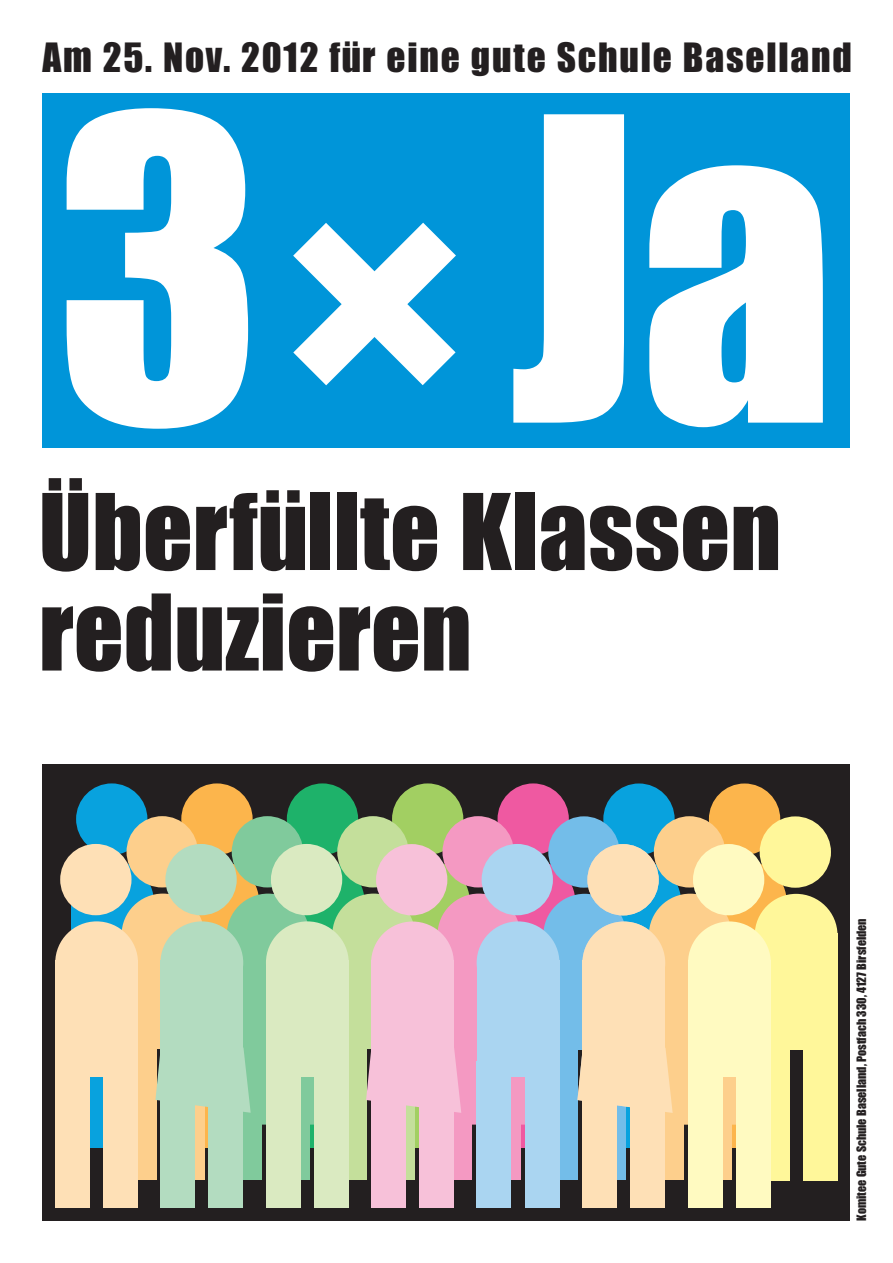
<style>
.page{position:relative;width:893px;height:1263px;background:#fff}
.page>*{position:absolute;margin:0;border:0;box-sizing:border-box;transform-origin:0 0}
.t1{font:390px "Impact";color:#fff}
.t2{font:97.5px/100.5px "Impact";color:#231f20}
.t3{font:37.35px "Impact";letter-spacing:.05em;color:#231f20}
.t4{font:12px "Impact";color:#231f20}
</style>
<div class="page">
<div style="left:43px;top:764px;width:807px;height:456px;background:#231f20"></div>
<div style="left:76px;top:783px;width:71px;height:72px;background:#08a2de;border-radius:50%"></div>
<div style="left:71px;top:861px;width:83px;height:83px;background:#08a2de;border-radius:50%"></div>
<div style="left:71px;top:900px;width:83px;height:117px;background:#08a2de"></div>
<div style="left:71px;top:1001px;width:35px;height:146px;background:#08a2de"></div>
<div style="left:181px;top:783px;width:72px;height:72px;background:#fcb54c;border-radius:50%"></div>
<div style="left:176px;top:861px;width:83px;height:83px;background:#fcb54c;border-radius:50%"></div>
<svg style="left:204px;top:1124px;width:5px;height:23px"></svg>
<div style="left:287px;top:783px;width:71px;height:72px;background:#1eb26a;border-radius:50%"></div>
<div style="left:282px;top:861px;width:83px;height:83px;background:#1eb26a;border-radius:50%"></div>
<div style="left:392px;top:783px;width:71px;height:72px;background:#a2cf62;border-radius:50%"></div>
<div style="left:387px;top:861px;width:83px;height:83px;background:#a2cf62;border-radius:50%"></div>
<div style="left:497px;top:783px;width:72px;height:72px;background:#ef59a1;border-radius:50%"></div>
<div style="left:493px;top:861px;width:82px;height:83px;background:#ef59a1;border-radius:50%"></div>
<svg style="left:520px;top:1124px;width:5px;height:23px"></svg>
<div style="left:127px;top:816px;width:71px;height:71px;background:#fdcf8c;border-radius:50%"></div>
<div style="left:122px;top:893px;width:82px;height:83px;background:#fdcf8c;border-radius:50%"></div>
<div style="left:122px;top:932px;width:82px;height:117px;background:#fdcf8c"></div>
<div style="left:122px;top:1034px;width:34px;height:146px;background:#fdcf8c"></div>
<div style="left:170px;top:1034px;width:34px;height:146px;background:#fdcf8c"></div>
<div style="left:232px;top:816px;width:71px;height:71px;background:#80ca9c;border-radius:50%"></div>
<div style="left:227px;top:893px;width:83px;height:83px;background:#80ca9c;border-radius:50%"></div>
<div style="left:227px;top:932px;width:83px;height:111px;background:#80ca9c"></div>
<div style="left:227px;top:1034px;width:34px;height:146px;background:#80ca9c"></div>
<div style="left:275px;top:1034px;width:35px;height:146px;background:#80ca9c"></div>
<div style="left:337px;top:816px;width:72px;height:71px;background:#c4df9b;border-radius:50%"></div>
<div style="left:332px;top:893px;width:83px;height:83px;background:#c4df9b;border-radius:50%"></div>
<div style="left:332px;top:932px;width:83px;height:117px;background:#c4df9b"></div>
<div style="left:332px;top:1034px;width:35px;height:146px;background:#c4df9b"></div>
<div style="left:381px;top:1034px;width:34px;height:146px;background:#c4df9b"></div>
<div style="left:442px;top:816px;width:72px;height:71px;background:#f499c2;border-radius:50%"></div>
<div style="left:437px;top:893px;width:83px;height:83px;background:#f499c2;border-radius:50%"></div>
<div style="left:438px;top:932px;width:82px;height:111px;background:#f499c2"></div>
<div style="left:438px;top:1034px;width:34px;height:146px;background:#f499c2"></div>
<div style="left:486px;top:1034px;width:34px;height:146px;background:#f499c2"></div>
<div style="left:60px;top:844px;width:72px;height:71px;background:#fee0b6;border-radius:50%"></div>
<div style="left:55px;top:921px;width:83px;height:83px;background:#fee0b6;border-radius:50%"></div>
<div style="left:55px;top:960px;width:83px;height:117px;background:#fee0b6"></div>
<div style="left:55px;top:1061px;width:35px;height:146px;background:#fee0b6"></div>
<div style="left:104px;top:1061px;width:34px;height:146px;background:#fee0b6"></div>
<div style="left:165px;top:844px;width:72px;height:71px;background:#b3dcc0;border-radius:50%"></div>
<div style="left:160px;top:921px;width:83px;height:83px;background:#b3dcc0;border-radius:50%"></div>
<div style="left:161px;top:960px;width:82px;height:110px;background:#b3dcc0"></div>
<div style="left:160px;top:1061px;width:35px;height:146px;background:#b3dcc0"></div>
<div style="left:209px;top:1061px;width:34px;height:146px;background:#b3dcc0"></div>
<svg style="left:155px;top:987px;width:159px;height:137px"></svg>
<div style="left:271px;top:844px;width:71px;height:71px;background:#daeac1;border-radius:50%"></div>
<div style="left:266px;top:921px;width:83px;height:83px;background:#daeac1;border-radius:50%"></div>
<div style="left:266px;top:960px;width:83px;height:117px;background:#daeac1"></div>
<div style="left:266px;top:1061px;width:35px;height:146px;background:#daeac1"></div>
<div style="left:314px;top:1061px;width:35px;height:146px;background:#daeac1"></div>
<div style="left:603px;top:783px;width:72px;height:72px;background:#08a2de;border-radius:50%"></div>
<div style="left:598px;top:861px;width:83px;height:83px;background:#08a2de;border-radius:50%"></div>
<svg style="left:626px;top:1125px;width:5px;height:22px"></svg>
<div style="left:376px;top:844px;width:71px;height:71px;background:#f7c1d9;border-radius:50%"></div>
<div style="left:371px;top:921px;width:83px;height:83px;background:#f7c1d9;border-radius:50%"></div>
<div style="left:371px;top:960px;width:83px;height:110px;background:#f7c1d9"></div>
<div style="left:371px;top:1062px;width:35px;height:146px;background:#f7c1d9"></div>
<div style="left:419px;top:1062px;width:35px;height:146px;background:#f7c1d9"></div>
<svg style="left:366px;top:1043px;width:159px;height:81px"></svg>
<div style="left:548px;top:816px;width:72px;height:72px;background:#73bde9;border-radius:50%"></div>
<div style="left:543px;top:894px;width:83px;height:82px;background:#73bde9;border-radius:50%"></div>
<div style="left:543px;top:933px;width:83px;height:117px;background:#73bde9"></div>
<div style="left:543px;top:1034px;width:35px;height:146px;background:#73bde9"></div>
<div style="left:592px;top:1034px;width:34px;height:146px;background:#73bde9"></div>
<div style="left:482px;top:844px;width:71px;height:71px;background:#aad5f1;border-radius:50%"></div>
<div style="left:477px;top:921px;width:82px;height:83px;background:#aad5f1;border-radius:50%"></div>
<div style="left:477px;top:960px;width:82px;height:117px;background:#aad5f1"></div>
<div style="left:477px;top:1061px;width:34px;height:146px;background:#aad5f1"></div>
<div style="left:525px;top:1061px;width:34px;height:146px;background:#aad5f1"></div>
<div style="left:709px;top:783px;width:71px;height:72px;background:#fcb54c;border-radius:50%"></div>
<div style="left:704px;top:861px;width:83px;height:83px;background:#fcb54c;border-radius:50%"></div>
<div style="left:654px;top:816px;width:71px;height:71px;background:#fdcf8c;border-radius:50%"></div>
<div style="left:649px;top:894px;width:83px;height:82px;background:#fdcf8c;border-radius:50%"></div>
<div style="left:649px;top:932px;width:83px;height:111px;background:#fdcf8c"></div>
<div style="left:649px;top:1034px;width:34px;height:146px;background:#fdcf8c"></div>
<div style="left:697px;top:1034px;width:35px;height:146px;background:#fdcf8c"></div>
<div style="left:587px;top:844px;width:72px;height:71px;background:#fee0b6;border-radius:50%"></div>
<div style="left:582px;top:921px;width:83px;height:83px;background:#fee0b6;border-radius:50%"></div>
<div style="left:583px;top:960px;width:82px;height:111px;background:#fee0b6"></div>
<div style="left:582px;top:1062px;width:35px;height:146px;background:#fee0b6"></div>
<div style="left:631px;top:1062px;width:34px;height:146px;background:#fee0b6"></div>
<svg style="left:577px;top:1020px;width:159px;height:105px"></svg>
<div style="left:760px;top:816px;width:71px;height:72px;background:#fff79a;border-radius:50%"></div>
<div style="left:755px;top:894px;width:82px;height:83px;background:#fff79a;border-radius:50%"></div>
<div style="left:755px;top:933px;width:82px;height:117px;background:#fff79a"></div>
<div style="left:755px;top:1034px;width:34px;height:146px;background:#fff79a"></div>
<div style="left:803px;top:1034px;width:34px;height:146px;background:#fff79a"></div>
<div style="left:693px;top:844px;width:71px;height:71px;background:#fffac1;border-radius:50%"></div>
<div style="left:688px;top:921px;width:83px;height:83px;background:#fffac1;border-radius:50%"></div>
<div style="left:688px;top:960px;width:83px;height:117px;background:#fffac1"></div>
<div style="left:688px;top:1061px;width:35px;height:147px;background:#fffac1"></div>
<div style="left:736px;top:1061px;width:35px;height:147px;background:#fffac1"></div>
<div style="left:43px;top:93px;width:807px;height:354px;background:#0095d9"></div>
<h3 class="t3" style="left:43px;top:37px;width:811px">Am 25. Nov. 2012 für eine gute Schule Baselland</h3>
<h1 class="t1" style="left:55px;top:60px;width:782px">3 Ja</h1>
<h2 class="t2" style="left:39px;top:486px;width:744px">Überfüllte Klassen reduzieren</h2>
<p class="t4" style="left:855px;top:1221px;width:304px;rotate:-90deg">Komitee Gute Schule Baselland, Postfach 330, 4127 Birsfelden</p>
</div>
